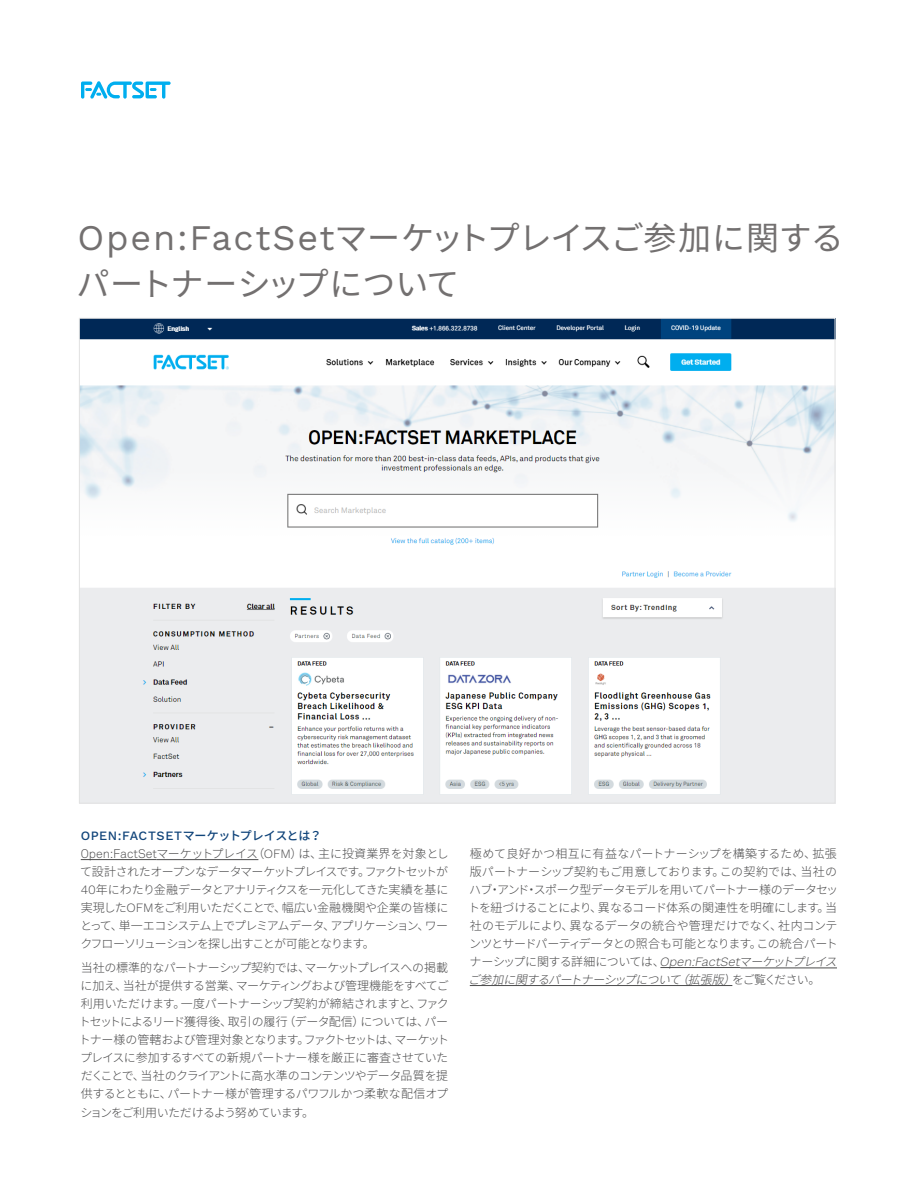
<style>
.page{position:relative;width:918px;height:1188px;background:#fff}
.page>*{position:absolute;margin:0;border:0;box-sizing:border-box;transform-origin:0 0}
.Main_Headline{font:33px/46.5px "Noto Sans CJ Kjp";letter-spacing:-.025em;color:#737070}
.Section_Headline{font:500 12.75px "Work Sans";letter-spacing:.045em;color:#10447a}
.Body_Copy{font:300 12px/18px "Noto Sans CJ Kjp";letter-spacing:-.04em;color:#4a4a4b;text-align:justify}
.s1{font-family:"Work Sans";font-size:36px}
.s2{font-family:"Noto Sans CJ Kjp";font-size:12px}
.s3{font-family:"Akkurat Light Pro";font-weight:400;font-size:12.3px}
.s4{font-family:"Work Sans";font-size:12.75px}
.s5{font-family:"Work Sans";font-style:italic;font-size:12.75px}
.s6{font-style:italic}
</style>
<div class="page">
<hr style="left:81px;top:859px;width:76px;height:1px;background:#4a4a4b">
<hr style="left:157px;top:859px;width:101px;height:1px;background:#4a4a4b">
<img style="left:81px;top:320px;width:752px;height:482px">
<svg style="left:81px;top:81px;width:90px;height:18px"></svg>
<hr style="left:660px;top:967px;width:80px;height:1px;background:#4a4a4b">
<hr style="left:740px;top:968px;width:97px;height:1px;background:#4a4a4b">
<hr style="left:470px;top:985px;width:262px;height:1px;background:#4a4a4b">
<p class="Main_Headline" style="left:76px;top:215px;width:769px"><span class="s1">Open:FactSet</span>マーケットプレイスご参加に関するパートナーシップについて</p>
<p class="Section_Headline" style="left:81px;top:826px;width:243px">OPEN:FACTSET<span class="s2">マーケットプレイスとは？</span></p>
<p class="Body_Copy" style="left:80px;top:845px;width:370px"><span class="s3">Open:FactSet</span>マーケットプレイス（<span class="s4">OFM</span>）は、主に投資業界を対象として設計されたオープンなデータマーケットプレイスです。ファクトセットが<span class="s4">40</span>年にわたり金融データとアナリティクスを一元化してきた実績を基に実現した<span class="s4">OFM</span>をご利用いただくことで、幅広い金融機関や企業の皆様にとって、単一エコシステム上でプレミアムデータ、アプリケーション、ワークフローソリューションを探し出すことが可能となります。</p>
<p class="Body_Copy" style="left:79px;top:959px;width:372px">当社の標準的なパートナーシップ契約では、マーケットプレイスへの掲載に加え、当社が提供する営業、マーケティングおよび管理機能をすべてご利用いただけます。一度パートナーシップ契約が締結されますと、ファクトセットによるリード獲得後、取引の履行（データ配信）については、パートナー様の管轄および管理対象となります。ファクトセットは、マーケットプレイスに参加するすべての新規パートナー様を厳正に審査させていただくことで、当社のクライアントに高水準のコンテンツやデータ品質を提供するとともに、パートナー様が管理するパワフルかつ柔軟な配信オプションをご利用いただけるよう努めています。</p>
<p class="Body_Copy" style="left:468px;top:845px;width:377px;text-align:left">極めて良好かつ相互に有益なパートナーシップを構築するため、拡張版パートナーシップ契約もご用意しております。この契約では、当社のハブ・アンド・スポーク型データモデルを用いてパートナー様のデータセットを紐づけることにより、異なるコード体系の関連性を明確にします。当社のモデルにより、異なるデータの統合や管理だけでなく、社内コンテンツとサードパーティデータとの照合も可能となります。この統合パートナーシップに関する詳細については、<span class="s5">Open:FactSet</span><span class="s6">マーケットプレイスご参加に関するパートナーシップについて（拡張版）</span>をご覧ください。</p>
</div>
